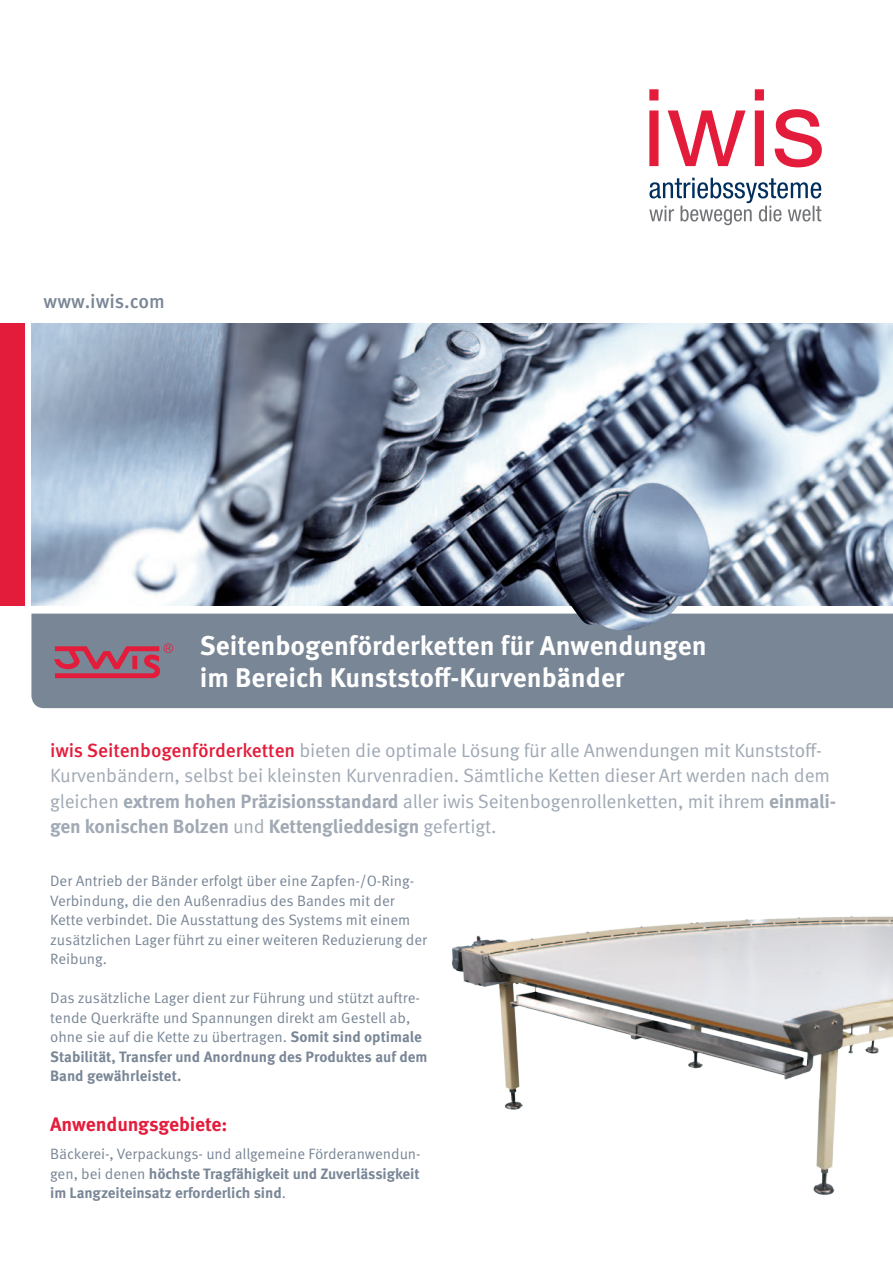
<style>
.page{position:relative;width:893px;height:1263px;background:#fff}
.page>*{position:absolute;margin:0;border:0;box-sizing:border-box;transform-origin:0 0}
.HEADLINE{font:700 27px/31.5px "Meta OT";color:#fff}
.HEADLINE-2{font:700 19.5px "Meta OT";letter-spacing:-.01em;color:#e41c3b}
.HEADLINE-3{font:500 19.5px "Meta OT";color:#798696}
.HEADLINE-4{font:19.2px/25.5px "Meta OT";letter-spacing:-.01em;color:#a0a9b4}
.HEADLINE-5{font:15px/19.5px "Meta OT";color:#798696}
.HEADLINE-6{font:700 15px/19.5px "Meta OT";letter-spacing:-.005em;color:#798696;text-align:justify}
.s1{font-weight:500;color:#e41c3b}
.s2{font-weight:700}
.s3{font-weight:400}
</style>
<div class="page">
<div style="left:31px;top:614px;width:862px;height:94px;background:#798696"></div>
<div style="left:0;top:323px;width:25px;height:283px;background:#e41c3b"></div>
<svg style="left:54px;top:643px;width:119px;height:35px;background:#a35b71"></svg>
<img style="left:31px;top:323px;width:862px;height:283px">
<img style="left:541px;top:483px;width:185px;height:152px">
<svg style="left:649px;top:178px;width:172px;height:47px"></svg>
<svg style="left:649px;top:89px;width:173px;height:78px"></svg>
<img style="left:451px;top:916px;width:442px;height:279px">
<p class="HEADLINE-3" style="left:44px;top:290px;width:123px">www.iwis.com</p>
<p class="HEADLINE" style="left:200px;top:630px;width:508px">Seitenbogenförderketten für Anwendungen im Bereich Kunststoff-Kurvenbänder</p>
<p class="HEADLINE-4" style="left:50px;top:737px;width:787px"><span class="s1">iwis Seitenbogenförderketten</span> bieten die optimale Lösung für alle Anwendungen mit Kunststoff-Kurvenbändern, selbst bei kleinsten Kurvenradien. Sämtliche Ketten dieser Art werden nach dem gleichen <span class="s2">extrem hohen Präzisionsstandard</span> aller iwis Seitenbogenrollenketten, mit ihrem <span class="s2">einmali&shy;gen konischen Bolzen</span> und <span class="s2">Kettenglieddesign</span> gefertigt.</p>
<p class="HEADLINE-5" style="left:50px;top:871px;width:378px">Der Antrieb der Bänder erfolgt über eine Zapfen-/O-Ring-Verbindung, die den Außenradius des Bandes mit der Kette verbindet. Die Ausstattung des Systems mit einem zusätzlichen Lager führt zu einer weiteren Reduzierung der Reibung.</p>
<p class="HEADLINE-5" style="left:50px;top:988px;width:379px">Das zusätzliche Lager dient zur Führung und stützt auftre&shy;tende Querkräfte und Spannungen direkt am Gestell ab, ohne sie auf die Kette zu übertragen. <span class="s2">Somit sind optimale Stabilität, Transfer und Anordnung des Produktes auf dem Band gewährleistet.</span></p>
<p class="HEADLINE-2" style="left:50px;top:1112px;width:179px">Anwendungsgebiete:</p>
<p class="HEADLINE-6" style="left:50px;top:1144px;width:371px"><span class="s3">Bäckerei-, Verpackungs- und allgemeine Förderanwendun&shy;gen, bei denen</span> höchste Tragfähigkeit und Zuverlässigkeit im Langzeiteinsatz erforderlich sind<span class="s3">.</span></p>
</div>
